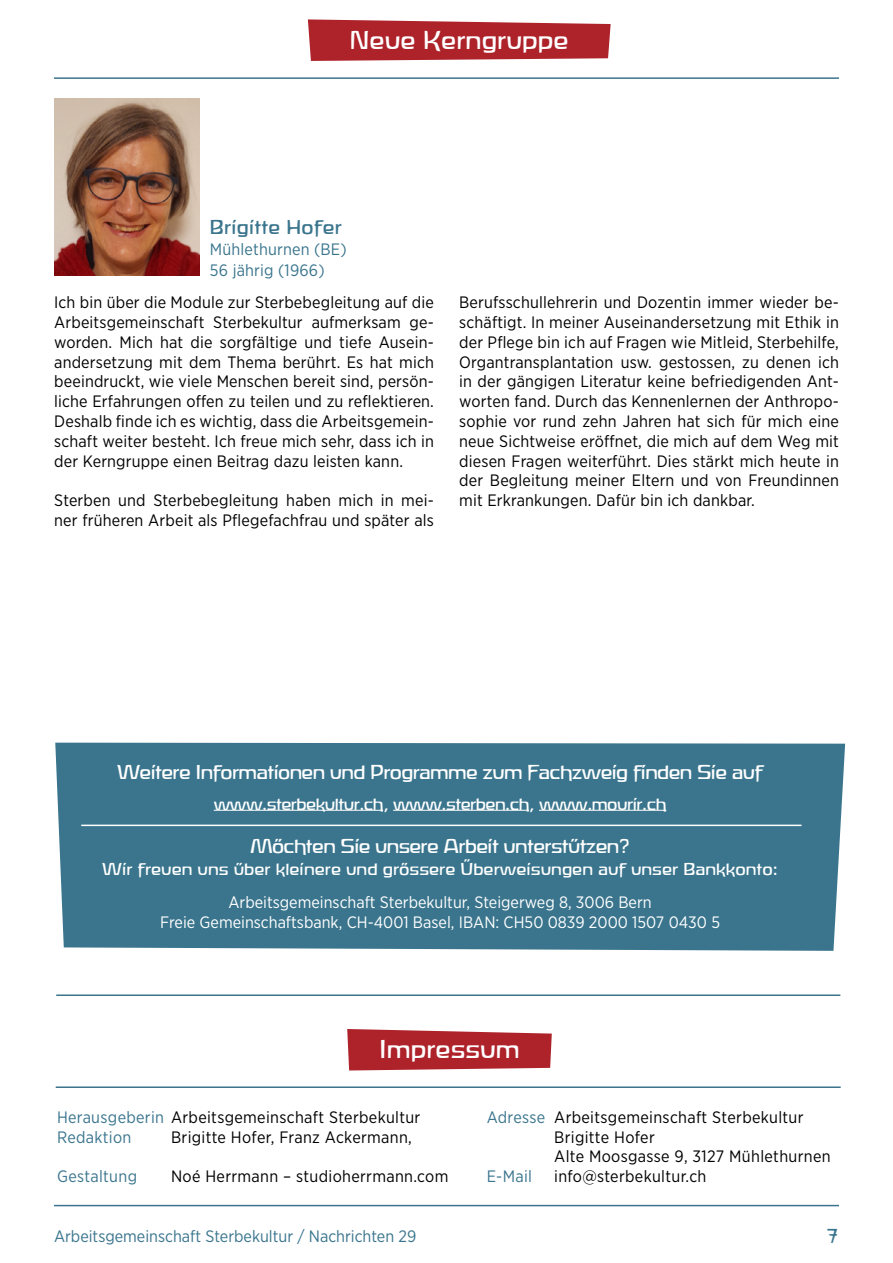
<style>
.page{position:relative;width:893px;height:1263px;background:#fff}
.page>*{position:absolute;margin:0;border:0;box-sizing:border-box;transform-origin:0 0}
.t1{font:27px "ROWEIDE";color:#fff}
.t2{font:21px "ROWEIDE";letter-spacing:-.03em;color:#fff}
.t3{font:21px "ROWEIDE";letter-spacing:.01em;color:#3a758d}
.t4{font:18px "ROWEIDE";color:#fff}
.t5{font:18px "ROWEIDE";letter-spacing:-.03em;color:#fff}
.t6{font:16.5px/19.8px "Gotham Narrow";letter-spacing:.01em;color:#000}
.t7{font:16.5px/19.8px "Gotham Narrow";color:#fff;text-align:center}
.t8{font:16.5px/21px "Gotham Narrow";color:#3a758d}
.t9{font:16.5px "Gotham Narrow";letter-spacing:.02em;color:#3a758d}
.s1{color:#3a758d}
</style>
<div class="page">
<hr style="left:54px;top:1205px;width:785px;height:1px;background:#3a758d">
<hr style="left:54px;top:77px;width:785px;height:2px;background:#3a758d">
<svg style="left:347px;top:1029px;width:205px;height:41px;background:#b4353c"></svg>
<hr style="left:56px;top:1086px;width:785px;height:2px;background:#3a758d">
<hr style="left:56px;top:994px;width:784px;height:2px;background:#3a758d">
<div style="left:55px;top:743px;width:790px;height:208px;background:#3a758d"></div>
<hr style="left:214px;top:810px;width:169px;height:1px;background:#fff">
<hr style="left:393px;top:810px;width:136px;height:1px;background:#fff">
<hr style="left:539px;top:810px;width:127px;height:1px;background:#fff">
<hr style="left:81px;top:825px;width:720px;height:1px;background:#fff">
<img style="left:54px;top:99px;width:146px;height:177px">
<svg style="left:308px;top:19px;width:303px;height:42px;background:#b63940"></svg>
<h1 class="t1" style="left:350px;top:25px;width:220px">Neue Kerngruppe</h1>
<p class="t3" style="left:210px;top:215px;width:133px">Brigitte Hofer</p>
<p class="t8" style="left:210px;top:238px;width:138px">Mühlethurnen (BE)<br>56 jährig (1966)</p>
<p class="t6" style="left:54px;top:292px;width:381px;text-align:justify">Ich bin über die Module zur Sterbebegleitung auf die Arbeitsgemeinschaft Sterbekultur aufmerksam ge&shy;worden. Mich hat die sorgfältige und tiefe Ausein&shy;andersetzung mit dem Thema berührt. Es hat mich beeindruckt, wie viele Menschen bereit sind, persön&shy;liche Erfahrungen offen zu teilen und zu reflektieren.<br>Deshalb finde ich es wichtig, dass die Arbeitsgemein&shy;schaft weiter besteht. Ich freue mich sehr, dass ich in der Kerngruppe einen Beitrag dazu leisten kann.</p>
<p class="t6" style="left:54px;top:490px;width:381px">Sterben und Sterbebegleitung haben mich in mei&shy;ner früheren Arbeit als Pflegefachfrau und später als</p>
<p class="t6" style="left:459px;top:292px;width:381px;text-align:justify">Berufsschullehrerin und Dozentin immer wieder be&shy;schäftigt. In meiner Auseinandersetzung mit Ethik in der Pflege bin ich auf Fragen wie Mitleid, Sterbehilfe, Organtransplantation usw. gestossen, zu denen ich in der gängigen Literatur keine befriedigenden Ant&shy;worten fand. Durch das Kennenlernen der Anthropo&shy;sophie vor rund zehn Jahren hat sich für mich eine neue Sichtweise eröffnet, die mich auf dem Weg mit diesen Fragen weiterführt. Dies stärkt mich heute in der Begleitung meiner Eltern und von Freundinnen mit Erkrankungen. Dafür bin ich dankbar.</p>
<p class="t2" style="left:117px;top:760px;width:647px">Weitere Informationen und Programme zum Fachzweig finden Sie auf</p>
<p class="t5" style="left:214px;top:794px;width:454px">www.sterbekultur.ch, www.sterben.ch, www.mourir.ch</p>
<p class="t2" style="left:250px;top:834px;width:381px">Möchten Sie unsere Arbeit unterstützen?</p>
<p class="t4" style="left:102px;top:858px;width:677px">Wir freuen uns über kleinere und grössere Überweisungen auf unser Bankkonto:</p>
<p class="t7" style="left:160px;top:892px;width:561px">Arbeitsgemeinschaft Sterbekultur, Steigerweg 8, 3006 Bern<br>Freie Gemeinschaftsbank, CH-4001 Basel, IBAN: CH50 0839 2000 1507 0430 5</p>
<h1 class="t1" style="left:379px;top:1034px;width:142px">Impressum</h1>
<p class="t6" style="left:57px;top:1107px;width:365px"><span class="s1">Herausgeberin</span> Arbeitsgemeinschaft Sterbekultur<br><span class="s1">Redaktion</span></p>
<p class="t6" style="left:171px;top:1126px;width:242px">Brigitte Hofer, Franz Ackermann,</p>
<p class="t9" style="left:57px;top:1166px;width:82px">Gestaltung</p>
<p class="t6" style="left:171px;top:1166px;width:279px">Noé Herrmann – studioherrmann.com</p>
<p class="t6" style="left:554px;top:1107px;width:278px;text-indent:-68px"><span class="s1">Adresse</span> Arbeitsgemeinschaft Sterbekultur<br>Brigitte Hofer<br>Alte Moosgasse 9, 3127 Mühlethurnen</p>
<p class="t8" style="left:487px;top:1165px;width:47px">E-Mail</p>
<p class="t6" style="left:554px;top:1166px;width:154px">info@sterbekultur.ch</p>
<p class="t8" style="left:54px;top:1225px;width:364px">Arbeitsgemeinschaft Sterbekultur / Nachrichten 29</p>
<p class="t3" style="left:826px;top:1225px;width:14px">7</p>
</div>
